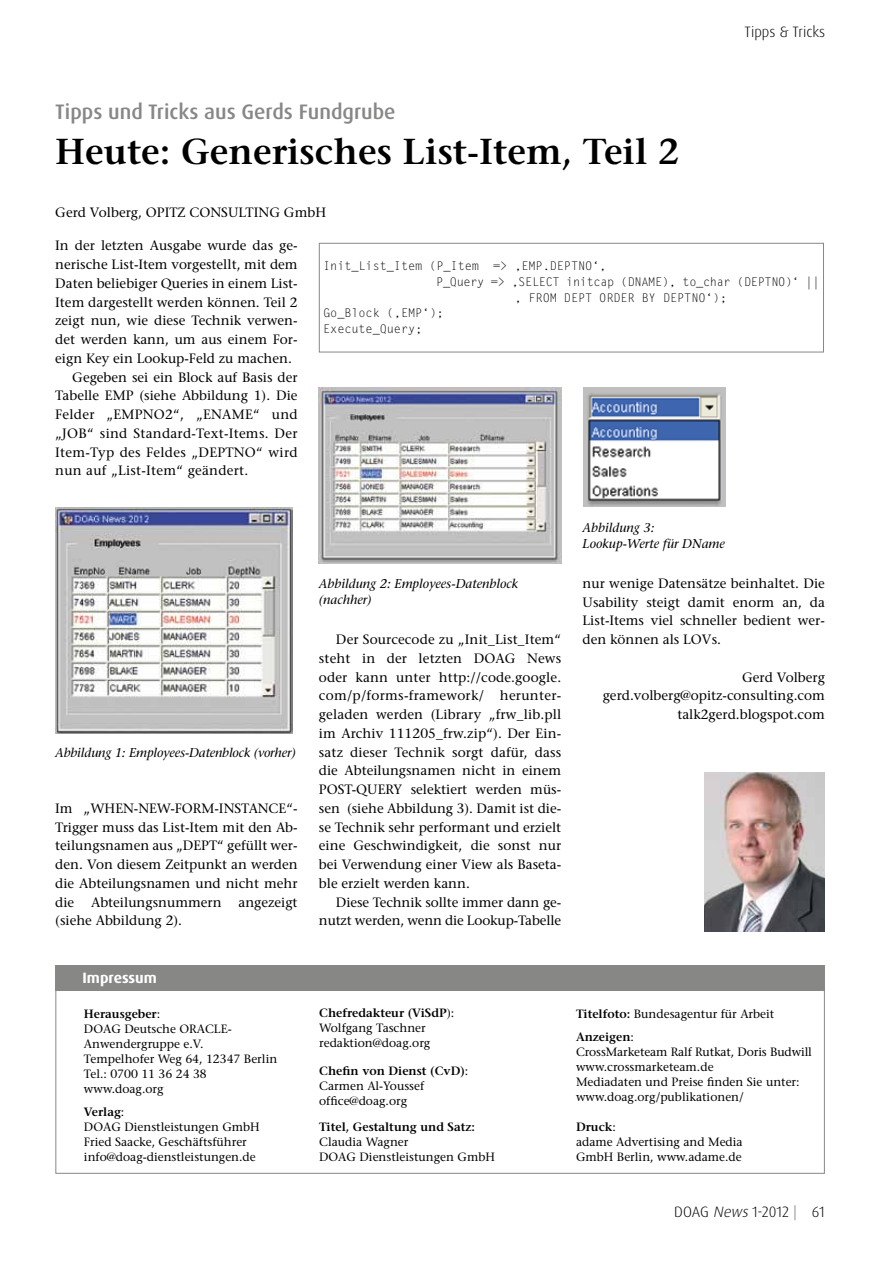
<style>
.page{position:relative;width:893px;height:1263px;background:#fff}
.page>*{position:absolute;margin:0;border:0;box-sizing:border-box;transform-origin:0 0}
.t1{font:600 36px "Stone Serif Std";color:#000}
.t2{font:500 21px "Dax Pro";color:#878786}
.t3{font:300 15px "Dax Pro";color:#000}
.t4{font:700 15px "Dax Pro";color:#fff}
.t5{font:500 13.5px/18.8px "Stone Serif Std";color:#000;text-align:justify}
.t6{font:500 13.5px "Stone Serif Std";letter-spacing:.02em;color:#000}
.t7{font:italic 500 12.75px/16.5px "Stone Serif Std";color:#000}
.t8{font:500 12px/15px "Stone Serif Std";color:#000}
.t9{font:12px "Letter Gothic Std";letter-spacing:-.01em;color:#000}
.t10{font:12px "Letter Gothic Std";letter-spacing:-.03em;color:#000}
.t11{font:600 12px "Stone Serif Std";color:#000}
.s1{font-weight:600}
.s2{font-style:italic}
.s3{color:#6f6f6e}
</style>
<div class="page">
<div style="left:55px;top:965px;width:770px;height:209px;background:#fff;border:1px solid #878786"></div>
<div style="left:55px;top:965px;width:770px;height:26px;background:#878786"></div>
<img style="left:55px;top:507px;width:237px;height:227px">
<img style="left:319px;top:388px;width:242px;height:175px">
<img style="left:584px;top:388px;width:141px;height:119px">
<img style="left:705px;top:773px;width:120px;height:158px">
<div style="left:319px;top:243px;width:505px;height:109px;border:1px solid #878786"></div>
<p class="t3" style="left:745px;top:22px;width:82px">Tipps &amp; Tricks</p>
<h2 class="t2" style="left:55px;top:98px;width:342px">Tipps und Tricks aus Gerds Fundgrube</h2>
<h1 class="t1" style="left:55px;top:130px;width:626px">Heute: Generisches List-Item, Teil 2</h1>
<p class="t5" style="left:55px;top:203px;width:272px">Gerd Volberg, OPITZ CONSULTING GmbH</p>
<p class="t5" style="left:55px;top:236px;width:244px">In der letzten Ausgabe wurde das ge-</p>
<p class="t5" style="left:55px;top:255px;width:244px">nerische List-Item vorgestellt, mit dem</p>
<p class="t5" style="left:55px;top:274px;width:244px">Daten beliebiger Queries in einem List-</p>
<p class="t5" style="left:55px;top:293px;width:244px">Item dargestellt werden können. Teil 2</p>
<p class="t5" style="left:55px;top:311px;width:244px">zeigt nun, wie diese Technik verwen-</p>
<p class="t5" style="left:55px;top:330px;width:244px">det werden kann, um aus einem For-</p>
<p class="t5" style="left:55px;top:349px;width:238px">eign Key ein Lookup-Feld zu machen.</p>
<p class="t5" style="left:72px;top:368px;width:227px">Gegeben sei ein Block auf Basis der</p>
<p class="t5" style="left:55px;top:386px;width:244px">Tabelle EMP (siehe Abbildung 1). Die</p>
<p class="t6" style="left:55px;top:406px;width:244px">Felder „EMPNO2“, „ENAME“ und</p>
<p class="t6" style="left:55px;top:425px;width:244px">„JOB“ sind Standard-Text-Items. Der</p>
<p class="t6" style="left:55px;top:444px;width:244px">Item-Typ des Feldes „DEPTNO“ wird</p>
<p class="t6" style="left:55px;top:463px;width:195px">nun auf „List-Item“ geändert.</p>
<p class="t9" style="left:323px;top:259px;width:285px">Init_List_Item (P_Item =&gt; ‚EMP.DEPTNO‘,</p>
<p class="t10" style="left:436px;top:275px;width:385px">P_Query =&gt; ‚SELECT initcap (DNAME), to_char (DEPTNO)‘ ||</p>
<p class="t9" style="left:514px;top:290px;width:214px">‚ FROM DEPT ORDER BY DEPTNO‘);</p>
<p class="t9" style="left:323px;top:306px;width:122px">Go_Block (‚EMP‘);</p>
<p class="t9" style="left:323px;top:322px;width:101px">Execute_Query;</p>
<p class="t7" style="left:55px;top:744px;width:242px">Abbildung 1: Employees-Datenblock (vorher)</p>
<p class="t5" style="left:55px;top:799px;width:244px">Im „WHEN-NEW-FORM-INSTANCE“- Trigger muss das List-Item mit den Ab&shy;teilungsnamen aus „DEPT“ gefüllt wer&shy;den. Von diesem Zeitpunkt an werden die Abteilungsnamen und nicht mehr die Abteilungsnummern angezeigt (siehe Abbildung 2).</p>
<p class="t4" style="left:82px;top:968px;width:76px">Impressum</p>
<p class="t8" style="left:84px;top:1006px;width:195px"><span class="s1">Herausgeber</span>:<br>DOAG Deutsche ORACLE-<br>Anwendergruppe e.V.<br>Tempelhofer Weg 64, 12347 Berlin<br>Tel.: 0700 11 36 24 38 www.doag.org</p>
<p class="t8" style="left:84px;top:1104px;width:177px"><span class="s1">Verlag</span>:<br>DOAG Dienstleistungen GmbH<br>Fried Saacke, Geschäftsführer info@doag-dienstleistungen.de</p>
<p class="t7" style="left:583px;top:519px;width:144px">Abbildung 3:<br>Lookup-Werte für DName</p>
<p class="t7" style="left:319px;top:575px;width:201px">Abbildung 2: Employees-Datenblock (nachher)</p>
<p class="t5" style="left:583px;top:574px;width:244px">nur wenige Datensätze beinhaltet. Die Usability steigt damit enorm an, da List-Items viel schneller bedient wer&shy;den können als LOVs.</p>
<p class="t5" style="left:603px;top:668px;width:224px;text-align:right">Gerd Volberg gerd.volberg@opitz-consulting.com talk2gerd.blogspot.com</p>
<p class="t5" style="left:319px;top:630px;width:244px;text-indent:17px">Der Sourcecode zu „Init_List_Item“ steht in der letzten DOAG News oder kann unter http://code.google. com/p/forms-framework/ herunter&shy;geladen werden (Library „frw_lib.pll im Archiv 111205_frw.zip“). Der Ein&shy;satz dieser Technik sorgt dafür, dass die Abteilungsnamen nicht in einem POST-QUERY selektiert werden müs&shy;sen (siehe Abbildung 3). Damit ist die&shy;se Technik sehr performant und erzielt eine Geschwindigkeit, die sonst nur bei Verwendung einer View als Baseta&shy;ble erzielt werden kann.</p>
<p class="t5" style="left:319px;top:893px;width:244px;text-align:right">Diese Technik sollte immer dann ge&shy;nutzt werden, wenn die Lookup-Tabelle</p>
<p class="t8" style="left:319px;top:1006px;width:137px"><span class="s1">Chefredakteur (ViSdP</span>):<br>Wolfgang Taschner redaktion@doag.org</p>
<p class="t8" style="left:319px;top:1063px;width:151px"><span class="s1">Chefin von Dienst (CvD)</span>:<br>Carmen Al-Youssef office@doag.org</p>
<p class="t11" style="left:319px;top:1119px;width:158px">Titel, Gestaltung und Satz:</p>
<p class="t8" style="left:319px;top:1134px;width:177px">Claudia Wagner<br>DOAG Dienstleistungen GmbH</p>
<p class="t8" style="left:576px;top:1002px;width:200px;line-height:23.5px"><span class="s1">Titelfoto:</span> Bundesagentur für Arbeit<br><span class="s1">Anzeigen</span>:</p>
<p class="t8" style="left:576px;top:1044px;width:237px">CrossMarketeam Ralf Rutkat, Doris Budwill www.crossmarketeam.de<br>Mediadaten und Preise finden Sie unter: www.doag.org/publikationen/</p>
<p class="t8" style="left:576px;top:1119px;width:168px"><span class="s1">Druck</span>:<br>adame Advertising and Media<br>GmbH Berlin, www.adame.de</p>
<p class="t3" style="left:674px;top:1202px;width:152px">DOAG <span class="s2">News</span>1-2012 <span class="s3">|</span> 61</p>
</div>
